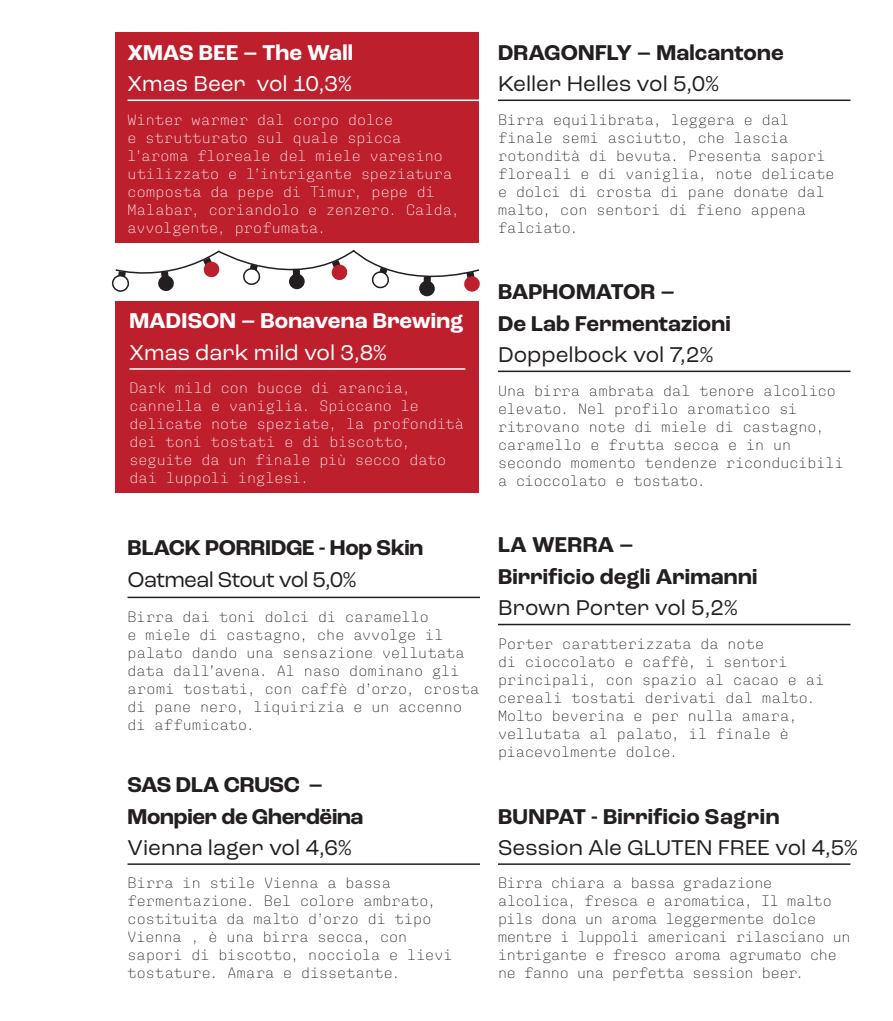
<style>
.page{position:relative;width:893px;height:1021px;background:#fff}
.page>*{position:absolute;margin:0;border:0;box-sizing:border-box;transform-origin:0 0}
.t1{font:700 22.5px/31.5px "Roc Grotesk";color:#231f20}
.t2{font:22.5px "Roc Grotesk";color:#231f20}
.t3{font:700 22.5px "Roc Grotesk";color:#fff}
.t4{font:22.5px "Roc Grotesk";color:#fff}
.t5{font:22.5px "Roc Grotesk";letter-spacing:-.03em;color:#231f20}
.t6{font:200 15px/18px "Aglet Mono";letter-spacing:.005em;color:#231f20}
.t7{font:200 15px/18px "Aglet Mono";letter-spacing:.01em;color:#fff}
</style>
<div class="page">
<hr style="left:498px;top:99px;width:352px;height:2px;background:#231f20">
<hr style="left:498px;top:623px;width:352px;height:2px;background:#231f20">
<hr style="left:498px;top:863px;width:352px;height:1px;background:#231f20">
<hr style="left:128px;top:596px;width:352px;height:2px;background:#231f20">
<hr style="left:128px;top:863px;width:352px;height:1px;background:#231f20">
<div style="left:116px;top:32px;width:363px;height:211px;background:#be1f2d"></div>
<hr style="left:128px;top:99px;width:352px;height:2px;background:#fff">
<div style="left:116px;top:302px;width:363px;height:190px;background:#be1f2d"></div>
<hr style="left:129px;top:368px;width:336px;height:2px;background:#fff">
<svg style="left:419px;top:281px;width:16px;height:15px"></svg>
<svg style="left:111px;top:251px;width:369px;height:42px"></svg>
<hr style="left:498px;top:370px;width:352px;height:2px;background:#231f20">
<h1 class="t3" style="left:128px;top:38px;width:227px">XMAS BEE – The Wall</h1>
<h1 class="t4" style="left:128px;top:70px;width:226px">Xmas Beer vol 10,3%</h1>
<p class="t7" style="left:128px;top:110px;width:334px">Winter warmer dal corpo dolce<br>e strutturato sul quale spicca l’aroma floreale del miele varesino utilizzato e l’intrigante speziatura composta da pepe di Timur, pepe di Malabar, coriandolo e zenzero. Calda, avvolgente, profumata.</p>
<h1 class="t3" style="left:129px;top:307px;width:336px">MADISON – Bonavena Brewing</h1>
<h1 class="t4" style="left:129px;top:339px;width:259px">Xmas dark mild vol 3,8%</h1>
<p class="t7" style="left:129px;top:379px;width:336px">Dark mild con bucce di arancia, cannella e vaniglia. Spiccano le delicate note speziate, la profondità dei toni tostati e di biscotto, seguite da un finale più secco dato dai luppoli inglesi.</p>
<h1 class="t1" style="left:498px;top:37px;width:287px">DRAGONFLY – Malcantone</h1>
<h1 class="t2" style="left:498px;top:70px;width:223px">Keller Helles vol 5,0%</h1>
<p class="t6" style="left:498px;top:110px;width:338px">Birra equilibrata, leggera e dal finale semi asciutto, che lascia rotondità di bevuta. Presenta sapori floreali e di vaniglia, note delicate e dolci di crosta di pane donate dal malto, con sentori di fieno appena falciato.</p>
<h1 class="t1" style="left:498px;top:276px;width:234px">BAPHOMATOR –<br>De Lab Fermentazioni</h1>
<h1 class="t2" style="left:498px;top:341px;width:217px">Doppelbock vol 7,2%</h1>
<p class="t6" style="left:498px;top:381px;width:347px">Una birra ambrata dal tenore alcolico elevato. Nel profilo aromatico si ritrovano note di miele di castagno, caramello e frutta secca e in un secondo momento tendenze riconducibili a cioccolato e tostato.</p>
<h1 class="t1" style="left:128px;top:532px;width:297px">BLACK PORRIDGE - Hop Skin</h1>
<h1 class="t5" style="left:128px;top:565px;width:230px">Oatmeal Stout vol 5,0%</h1>
<p class="t6" style="left:128px;top:607px;width:353px">Birra dai toni dolci di caramello<br>e miele di castagno, che avvolge il palato dando una sensazione vellutata data dall’avena. Al naso dominano gli aromi tostati, con caffè d’orzo, crosta di pane nero, liquirizia e un accenno di affumicato.</p>
<h1 class="t1" style="left:128px;top:769px;width:237px">SAS DLA CRUSC –<br>Monpier de Gherdëina</h1>
<h1 class="t2" style="left:128px;top:834px;width:226px">Vienna lager vol 4,6%</h1>
<p class="t6" style="left:128px;top:874px;width:326px">Birra in stile Vienna a bassa fermentazione. Bel colore ambrato, costituita da malto d’orzo di tipo<br>Vienna , è una birra secca, con sapori di biscotto, nocciola e lievi tostature. Amara e dissetante.</p>
<h1 class="t1" style="left:498px;top:529px;width:261px">LA WERRA –<br>Birrificio degli Arimanni</h1>
<h1 class="t2" style="left:498px;top:594px;width:241px">Brown Porter vol 5,2%</h1>
<p class="t6" style="left:498px;top:634px;width:328px">Porter caratterizzata da note<br>di cioccolato e caffè, i sentori principali, con spazio al cacao e ai cereali tostati derivati dal malto.<br>Molto beverina e per nulla amara, vellutata al palato, il finale è piacevolmente dolce.</p>
<h1 class="t1" style="left:498px;top:800px;width:283px">BUNPAT - Birrificio Sagrin</h1>
<h1 class="t2" style="left:498px;top:834px;width:361px">Session Ale GLUTEN FREE vol 4,5%</h1>
<p class="t6" style="left:498px;top:874px;width:354px">Birra chiara a bassa gradazione alcolica, fresca e aromatica, Il malto pils dona un aroma leggermente dolce mentre i luppoli americani rilasciano un intrigante e fresco aroma agrumato che ne fanno una perfetta session beer.</p>
</div>
